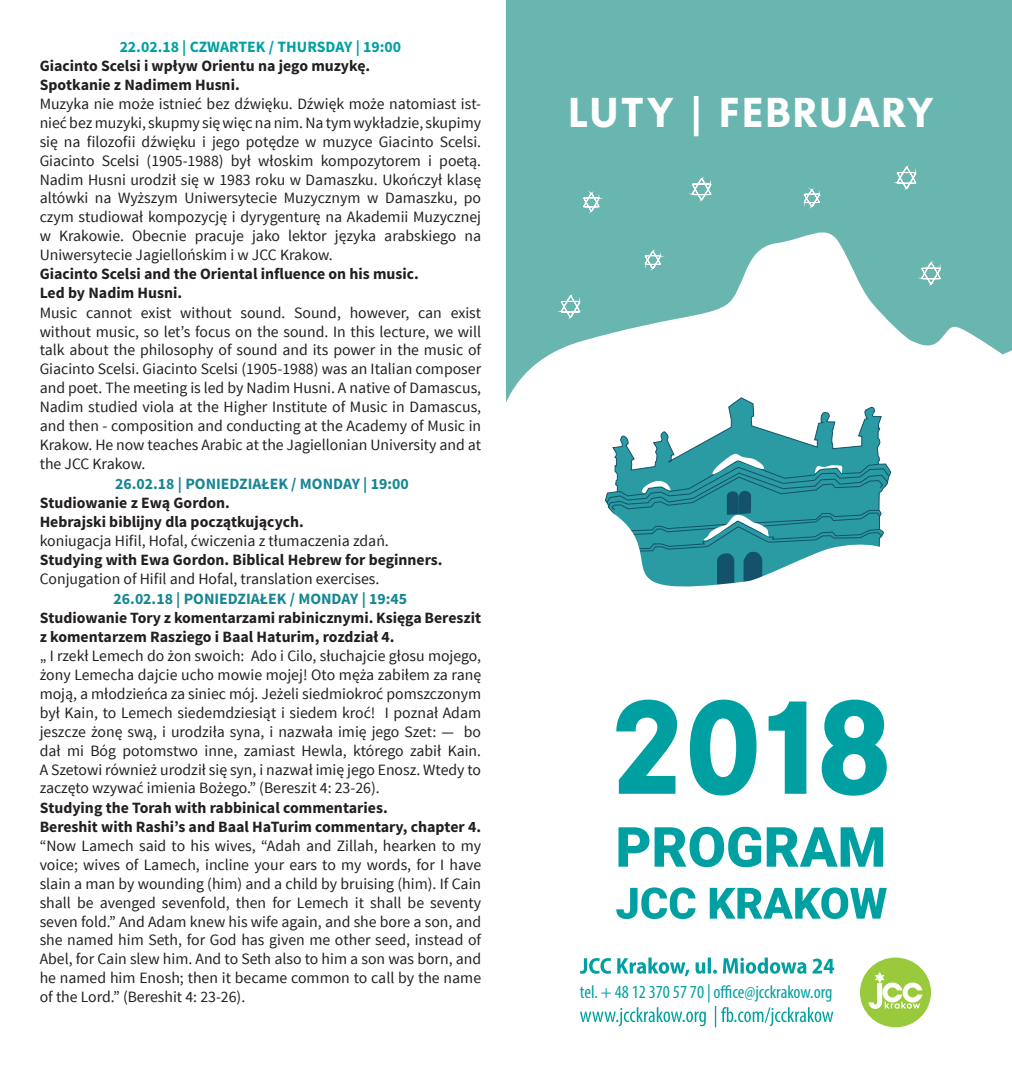
<style>
.page{position:relative;width:1012px;height:1072px;background:#fff}
.page>*{position:absolute;margin:0;border:0;box-sizing:border-box;transform-origin:0 0}
.t1{font:900 40.25px "Simpler Pro";letter-spacing:.045em;color:#fff}
.t2{font:condensed 18.38px "Myriad Pro";color:#00a0a2}
.t3{font:15.75px/18.9px "Source Sans Pro";color:#231f20;text-align:justify}
.t4{font:700 15.75px/18.9px "Source Sans Pro";color:#231f20}
.t5{font:700 15.75px "Source Sans Pro";color:#178693}
.t6{font:700 15.75px "Source Sans Pro";color:#00a0a2}
</style>
<div class="page">
<div style="left:506px;top:0;width:506px;height:1071px;background:#69b5b0"></div>
<svg style="left:506px;top:232px;width:506px;height:839px;background:#eaf4f4"></svg>
<svg style="left:605px;top:234px;width:286px;height:249px"></svg>
<div style="left:532px;top:483px;width:480px;height:263px;background:#fff"></div>
<svg style="left:616px;top:887px;width:271px;height:32px;background:#7fcfd0"></svg>
<svg style="left:618px;top:826px;width:265px;height:41px;background:#70cacb"></svg>
<svg style="left:580px;top:1006px;width:253px;height:21px;background:#caebeb"></svg>
<svg style="left:580px;top:957px;width:254px;height:19px;background:#a7dedf"></svg>
<svg style="left:606px;top:454px;width:284px;height:341px;background:#9ad0d3"></svg>
<div style="left:860px;top:957px;width:71px;height:70px;background:#99ca3b;border-radius:50%"></div>
<svg style="left:869px;top:972px;width:53px;height:37px"></svg>
<svg style="left:583px;top:192px;width:17px;height:20px"></svg>
<svg style="left:645px;top:250px;width:16px;height:20px"></svg>
<svg style="left:692px;top:177px;width:19px;height:24px"></svg>
<svg style="left:921px;top:261px;width:20px;height:24px"></svg>
<svg style="left:897px;top:166px;width:19px;height:24px"></svg>
<svg style="left:561px;top:295px;width:19px;height:23px"></svg>
<svg style="left:804px;top:189px;width:16px;height:19px"></svg>
<p class="t6" style="left:120px;top:36px;width:283px">22.02.18 | CZWARTEK / THURSDAY | 19:00</p>
<p class="t4" style="left:40px;top:57px;width:332px">Giacinto Scelsi i wpływ Orientu na jego muzykę.<br>Spotkanie z Nadimem Husni.</p>
<p class="t3" style="left:40px;top:94px;width:443px">Muzyka nie może istnieć bez dźwięku. Dźwięk może natomiast ist&shy;nieć bez muzyki, skupmy się więc na nim. Na tym wykładzie, skupimy się na filozofii dźwięku i jego potędze w muzyce Giacinto Scelsi.<br>Giacinto Scelsi (1905-1988) był włoskim kompozytorem i poetą.<br>Nadim Husni urodził się w 1983 roku w Damaszku. Ukończył klasę altówki na Wyższym Uniwersytecie Muzycznym w Damaszku, po czym studiował kompozycję i dyrygenturę na Akademii Muzycznej w Krakowie. Obecnie pracuje jako lektor języka arabskiego na Uniwersytecie Jagiellońskim i w JCC Krakow.</p>
<p class="t4" style="left:40px;top:265px;width:381px">Giacinto Scelsi and the Oriental influence on his music.<br>Led by Nadim Husni.</p>
<p class="t3" style="left:40px;top:303px;width:443px">Music cannot exist without sound. Sound, however, can exist without music, so let’s focus on the sound. In this lecture, we will talk about the philosophy of sound and its power in the music of Giacinto Scelsi. Giacinto Scelsi (1905-1988) was an Italian composer and poet. The meeting is led by Nadim Husni. A native of Damascus, Nadim studied viola at the Higher Institute of Music in Damascus, and then - composition and conducting at the Academy of Music in Krakow. He now teaches Arabic at the Jagiellonian University and at the JCC Krakow.</p>
<p class="t5" style="left:115px;top:473px;width:295px">26.02.18 | PONIEDZIAŁEK / MONDAY | 19:00</p>
<p class="t4" style="left:40px;top:493px;width:266px">Studiowanie z Ewą Gordon.<br>Hebrajski biblijny dla początkujących.</p>
<p class="t3" style="left:40px;top:531px;width:351px">koniugacja Hifil, Hofal, ćwiczenia z tłumaczenia zdań.</p>
<p class="t4" style="left:40px;top:551px;width:404px">Studying with Ewa Gordon. Biblical Hebrew for beginners.</p>
<p class="t3" style="left:40px;top:570px;width:341px">Conjugation of Hifil and Hofal, translation exercises.</p>
<p class="t5" style="left:114px;top:588px;width:295px">26.02.18 | PONIEDZIAŁEK / MONDAY | 19:45</p>
<p class="t4" style="left:40px;top:609px;width:443px">Studiowanie Tory z komentarzami rabinicznymi. Księga Bereszit z komentarzem Rasziego i Baal Haturim, rozdział 4.</p>
<p class="t3" style="left:40px;top:646px;width:443px">„ I rzekł Lemech do żon swoich: Ado i Cilo, słuchajcie głosu mojego, żony Lemecha dajcie ucho mowie mojej! Oto męża zabiłem za ranę moją, a młodzieńca za siniec mój. Jeżeli siedmiokroć pomszczonym był Kain, to Lemech siedemdziesiąt i siedem kroć! I poznał Adam jeszcze żonę swą, i urodziła syna, i nazwała imię jego Szet: — bo dał mi Bóg potomstwo inne, zamiast Hewla, którego zabił Kain.<br>A Szetowi również urodził się syn, i nazwał imię jego Enosz. Wtedy to zaczęto wzywać imienia Bożego.” (Bereszit 4: 23-26).</p>
<p class="t4" style="left:40px;top:798px;width:443px">Studying the Torah with rabbinical commentaries.<br>Bereshit with Rashi’s and Baal HaTurim commentary, chapter 4.</p>
<p class="t3" style="left:40px;top:836px;width:443px">“Now Lamech said to his wives, “Adah and Zillah, hearken to my voice; wives of Lamech, incline your ears to my words, for I have slain a man by wounding (him) and a child by bruising (him). If Cain shall be avenged sevenfold, then for Lemech it shall be seventy seven fold.” And Adam knew his wife again, and she bore a son, and she named him Seth, for God has given me other seed, instead of Abel, for Cain slew him. And to Seth also to him a son was born, and he named him Enosh; then it became common to call by the name of the Lord.” (Bereshit 4: 23-26).</p>
<h1 class="t1" style="left:568px;top:86px;width:367px">LUTY | FEBRUARY</h1>
<p class="t2" style="left:580px;top:980px;width:254px">tel. + 48 12 370 57 70 | office@jcckrakow.org</p>
</div>
